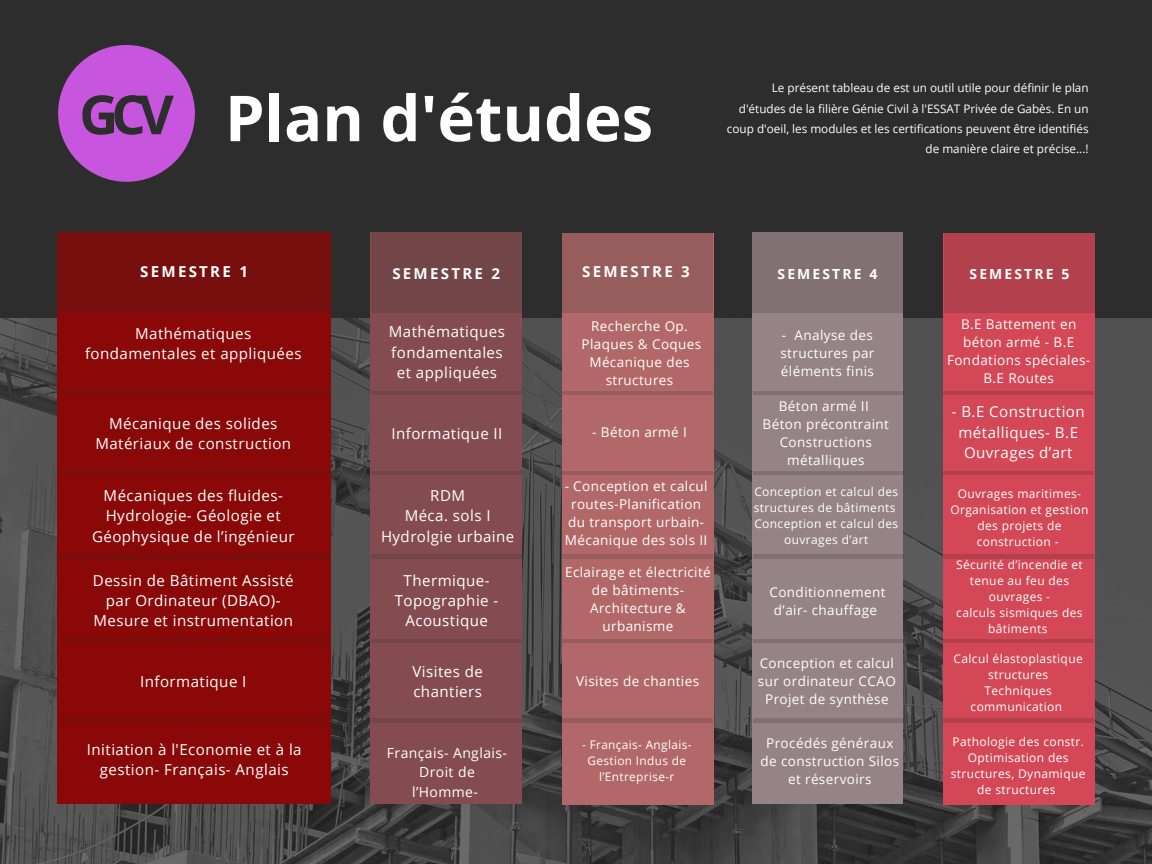
<style>
.page{position:relative;width:1152px;height:864px;background:#2d2d2d}
.page>*{position:absolute;margin:0;border:0;box-sizing:border-box;transform-origin:0 0}
.t1{font:700 63.45px "Open Sans";color:#fff}
.t2{font:15.15px/20.2px "Open Sans";letter-spacing:.03em;color:#fff;text-align:center}
.t3{font:700 15.15px "Open Sans";letter-spacing:.15em;color:#fff}
.t4{font:13.95px/19.2px "Open Sans";letter-spacing:.03em;color:#fff;text-align:center}
.t5{font:700 13.95px "Open Sans";letter-spacing:.15em;color:#fff}
.t6{font:13.5px/18px "Open Sans";letter-spacing:.03em;color:#fff;text-align:center}
.t7{font:12px/16px "Open Sans";letter-spacing:.03em;color:#fff;text-align:center}
.t8{font:11.85px/15.8px "Open Sans";letter-spacing:.03em;color:#fff;text-align:center}
.t9{font:11.7px/20.2px "Open Sans";color:#fff;text-align:right}
.s1{font-size:54px;color:#2d2d2d}
</style>
<div class="page">
<img style="left:0;top:319px;width:1152px;height:545px">
<div style="left:371px;top:232px;width:151px;height:572px;background:#844c51"></div>
<hr style="left:372px;top:391px;width:150px;height:4px;background:#724549">
<hr style="left:372px;top:471px;width:150px;height:4px;background:#724549">
<hr style="left:372px;top:555px;width:150px;height:3px;background:#2d2d2d">
<hr style="left:372px;top:639px;width:150px;height:3px;background:#2d2d2d">
<hr style="left:372px;top:719px;width:150px;height:3px;background:#2d2d2d">
<div style="left:57px;top:232px;width:274px;height:572px;background:#8b0808"></div>
<div style="left:562px;top:233px;width:151px;height:572px;background:#b26868"></div>
<div style="left:752px;top:232px;width:151px;height:572px;background:#968385"></div>
<div style="left:944px;top:233px;width:150px;height:571px;background:#d44756"></div>
<div style="left:371px;top:232px;width:151px;height:81px;background:#724549"></div>
<hr style="left:58px;top:392px;width:273px;height:3px;background:#2d2d2d">
<hr style="left:58px;top:471px;width:273px;height:4px;background:#780f0f">
<hr style="left:58px;top:555px;width:273px;height:3px;background:#2d2d2d">
<hr style="left:58px;top:638px;width:273px;height:4px;background:#780f0f">
<hr style="left:58px;top:718px;width:273px;height:4px;background:#780f0f">
<div style="left:57px;top:231px;width:274px;height:81px;background:#780f0f"></div>
<div style="left:563px;top:232px;width:150px;height:81px;background:#975c5c"></div>
<hr style="left:562px;top:391px;width:150px;height:4px;background:#975c5c">
<hr style="left:562px;top:471px;width:150px;height:4px;background:#975c5c">
<hr style="left:562px;top:555px;width:150px;height:3px;background:#2d2d2d">
<hr style="left:562px;top:639px;width:150px;height:3px;background:#2d2d2d">
<hr style="left:562px;top:719px;width:150px;height:3px;background:#2d2d2d">
<div style="left:753px;top:232px;width:150px;height:81px;background:#817173"></div>
<hr style="left:753px;top:391px;width:151px;height:4px;background:#817173">
<hr style="left:753px;top:471px;width:151px;height:4px;background:#817173">
<hr style="left:753px;top:555px;width:151px;height:3px;background:#2d2d2d">
<hr style="left:753px;top:639px;width:151px;height:3px;background:#2d2d2d">
<hr style="left:753px;top:719px;width:151px;height:3px;background:#2d2d2d">
<div style="left:944px;top:232px;width:151px;height:81px;background:#b2414d"></div>
<hr style="left:943px;top:391px;width:151px;height:4px;background:#b2414d">
<hr style="left:943px;top:471px;width:151px;height:4px;background:#b2414d">
<hr style="left:943px;top:555px;width:151px;height:3px;background:#2d2d2d">
<hr style="left:943px;top:639px;width:151px;height:3px;background:#2d2d2d">
<hr style="left:943px;top:719px;width:151px;height:3px;background:#2d2d2d">
<svg style="left:58px;top:45px;width:137px;height:137px"></svg>
<h1 class="t1" style="left:79px;top:73px;width:575px"><span class="s1">GCV</span> Plan d'études</h1>
<p class="t9" style="left:727px;top:78px;width:363px">Le présent tableau de est un outil utile pour définir le plan d'études de la filière Génie Civil à l'ESSAT Privée de Gabès. En un coup d'oeil, les modules et les certifications peuvent être identifiés de manière claire et précise...!</p>
<p class="t3" style="left:140px;top:261px;width:109px">SEMESTRE 1</p>
<p class="t3" style="left:392px;top:262px;width:109px">SEMESTRE 2</p>
<p class="t3" style="left:582px;top:261px;width:109px">SEMESTRE 3</p>
<p class="t5" style="left:778px;top:264px;width:101px">SEMESTRE 4</p>
<p class="t5" style="left:970px;top:264px;width:101px">SEMESTRE 5</p>
<p class="t2" style="left:85px;top:323px;width:218px">Mathématiques fondamentales et appliquées</p>
<p class="t2" style="left:389px;top:321px;width:118px">Mathématiques fondamentales et appliquées</p>
<p class="t6" style="left:582px;top:317px;width:121px">Recherche Op.<br>Plaques &amp; Coques<br>Mécanique des structures</p>
<p class="t6" style="left:780px;top:326px;width:96px;text-align:justify">- Analyse des structures par éléments finis</p>
<p class="t6" style="left:947px;top:315px;width:145px">B.E Battement en béton armé - B.E<br>Fondations spéciales-<br>B.E Routes</p>
<p class="t2" style="left:95px;top:413px;width:197px">Mécanique des solides<br>Matériaux de construction</p>
<p class="t2" style="left:92px;top:485px;width:204px">Mécaniques des fluides-<br>Hydrologie- Géologie et<br>Géophysique de l’ingénieur</p>
<p class="t2" style="left:93px;top:570px;width:202px">Dessin de Bâtiment Assisté par Ordinateur (DBAO)-<br>Mesure et instrumentation</p>
<p class="t2" style="left:140px;top:671px;width:108px">Informatique I</p>
<p class="t2" style="left:87px;top:739px;width:216px">Initiation à l'Economie et à la gestion- Français- Anglais</p>
<p class="t2" style="left:391px;top:423px;width:113px">Informatique II</p>
<p class="t2" style="left:381px;top:485px;width:135px">RDM<br>Méca. sols I<br>Hydrolgie urbaine</p>
<p class="t2" style="left:395px;top:570px;width:105px">Thermique-<br>Topographie -<br>Acoustique</p>
<p class="t2" style="left:412px;top:661px;width:72px;text-align:left">Visites de chantiers</p>
<p class="t4" style="left:387px;top:743px;width:122px">Français- Anglais-<br>Droit de l’Homme-</p>
<p class="t6" style="left:592px;top:422px;width:96px">- Béton armé I</p>
<p class="t6" style="left:565px;top:477px;width:145px">- Conception et calcul routes-Planification du transport urbain-<br>Mécanique des sols II</p>
<p class="t6" style="left:763px;top:397px;width:128px">Béton armé II<br>Béton précontraint<br>Constructions métalliques</p>
<p class="t7" style="left:754px;top:483px;width:146px">Conception et calcul des structures de bâtiments<br>Conception et calcul des ouvrages d’art</p>
<p class="t2" style="left:952px;top:401px;width:135px">- B.E Construction métalliques- B.E<br>Ouvrages d’art</p>
<p class="t7" style="left:950px;top:485px;width:140px">Ouvrages maritimes-<br>Organisation et gestion des projets de construction -</p>
<p class="t7" style="left:956px;top:556px;width:128px">Sécurité d’incendie et tenue au feu des ouvrages -<br>calculs sismiques des bâtiments</p>
<p class="t6" style="left:565px;top:563px;width:147px">Eclairage et électricité de bâtiments-<br>Architecture &amp; urbanisme</p>
<p class="t6" style="left:769px;top:583px;width:117px">Conditionnement d’air- chauffage</p>
<p class="t6" style="left:758px;top:653px;width:139px">Conception et calcul sur ordinateur CCAO<br>Projet de synthèse</p>
<p class="t6" style="left:760px;top:733px;width:140px">Procédés généraux de construction Silos et réservoirs</p>
<p class="t7" style="left:954px;top:651px;width:131px">Calcul élastoplastique structures<br>Techniques communication</p>
<p class="t6" style="left:576px;top:671px;width:124px">Visites de chanties</p>
<p class="t8" style="left:582px;top:737px;width:111px">- Français- Anglais-<br>Gestion Indus de l’Entreprise-r</p>
<p class="t7" style="left:951px;top:733px;width:136px">Pathologie des constr.<br>Optimisation des structures, Dynamique de structures</p>
</div>
